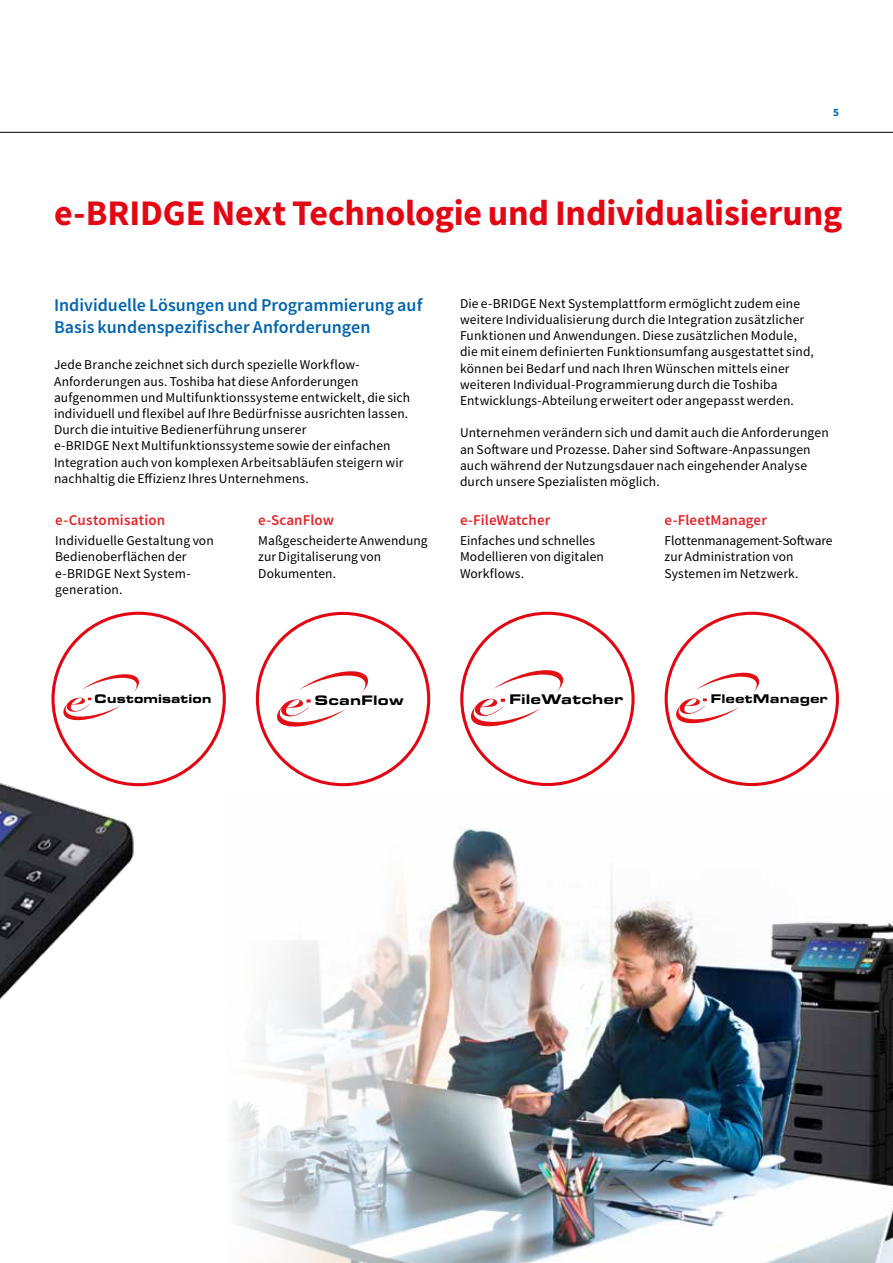
<style>
.page{position:relative;width:893px;height:1263px;background:#fff}
.page>*{position:absolute;margin:0;border:0;box-sizing:border-box;transform-origin:0 0}
.t1{font:700 36px "Toshiba Sans";letter-spacing:-.005em;color:#e30613}
.t2{font:500 18px/21.6px "Toshiba Sans";color:#0065b0}
.t3{font:500 15px "Toshiba Sans";letter-spacing:.005em;color:#e52528}
.t4{font:900 14.4px "Eurostile Ext";color:#000}
.t5{font:900 14.25px "Eurostile Ext";color:#000}
.t6{font:13.5px/16.2px "Toshiba Sans";letter-spacing:.01em;color:#000}
.t7{font:900 13.05px "Eurostile Ext";color:#000}
.t8{font:11.85px "Eurostile Bold Extended Two";color:#000}
.t9{font:700 11.25px "Toshiba Sans";color:#0065b0}
</style>
<div class="page">
<hr style="left:0;top:132px;width:893px;height:1px;background:#000">
<img style="left:0;top:783px;width:139px;height:217px">
<img style="left:234px;top:828px;width:659px;height:435px">
<svg style="left:460px;top:612px;width:175px;height:174px"></svg>
<svg style="left:665px;top:612px;width:174px;height:174px"></svg>
<svg style="left:256px;top:612px;width:174px;height:174px"></svg>
<svg style="left:51px;top:612px;width:175px;height:174px"></svg>
<p class="t9" style="left:833px;top:104px;width:7px">5</p>
<h1 class="t1" style="left:54px;top:189px;width:790px">e-BRIDGE Next Technologie und Individualisierung</h1>
<h2 class="t2" style="left:54px;top:294px;width:370px">Individuelle Lösungen und Programmierung auf<br>Basis kundenspezifischer Anforderungen</h2>
<p class="t6" style="left:54px;top:357px;width:358px">Jede Branche zeichnet sich durch spezielle Workflow-Anforderungen aus. Toshiba hat diese Anforderungen aufgenommen und Multifunktionssysteme entwickelt, die sich individuell und flexibel auf Ihre Bedürfnisse ausrichten lassen.<br>Durch die intuitive Bedienerführung unserer<br>e-BRIDGE Next Multifunktionssysteme sowie der einfachen Integration auch von komplexen Arbeitsabläufen steigern wir nachhaltig die Effizienz Ihres Unternehmens.</p>
<p class="t3" style="left:55px;top:510px;width:112px">e-Customisation</p>
<p class="t6" style="left:55px;top:533px;width:160px">Individuelle Gestaltung von<br>Bedienoberflächen der e-BRIDGE Next System&shy;generation.</p>
<p class="t3" style="left:258px;top:510px;width:77px">e-ScanFlow</p>
<p class="t6" style="left:258px;top:533px;width:171px">Maßgescheiderte Anwendung zur Digitaliserung von<br>Dokumenten.</p>
<p class="t6" style="left:460px;top:295px;width:355px">Die e-BRIDGE Next Systemplattform ermöglicht zudem eine weitere Individualisierung durch die Integration zusätzlicher Funktionen und Anwendungen. Diese zusätzlichen Module, die mit einem definierten Funktionsumfang ausgestattet sind, können bei Bedarf und nach Ihren Wünschen mittels einer weiteren Individual-Programmierung durch die Toshiba Entwicklungs-Abteilung erweitert oder angepasst werden.</p>
<p class="t6" style="left:460px;top:425px;width:370px">Unternehmen verändern sich und damit auch die Anforderungen an Software und Prozesse. Daher sind Software-Anpassungen auch während der Nutzungsdauer nach eingehender Analyse durch unsere Spezialisten möglich.</p>
<p class="t3" style="left:460px;top:510px;width:92px">e-FileWatcher</p>
<p class="t6" style="left:460px;top:533px;width:145px">Einfaches und schnelles<br>Modellieren von digitalen<br>Workflows.</p>
<p class="t3" style="left:665px;top:510px;width:104px">e-FleetManager</p>
<p class="t6" style="left:665px;top:533px;width:169px">Flottenmanagement-Software zur Administration von<br>Systemen im Netzwerk.</p>
<p class="t8" style="left:95px;top:690px;width:119px">Customisation</p>
<p class="t5" style="left:315px;top:689px;width:91px">ScanFlow</p>
<p class="t4" style="left:509px;top:688px;width:116px">FileWatcher</p>
<p class="t7" style="left:710px;top:689px;width:119px">FleetManager</p>
</div>
